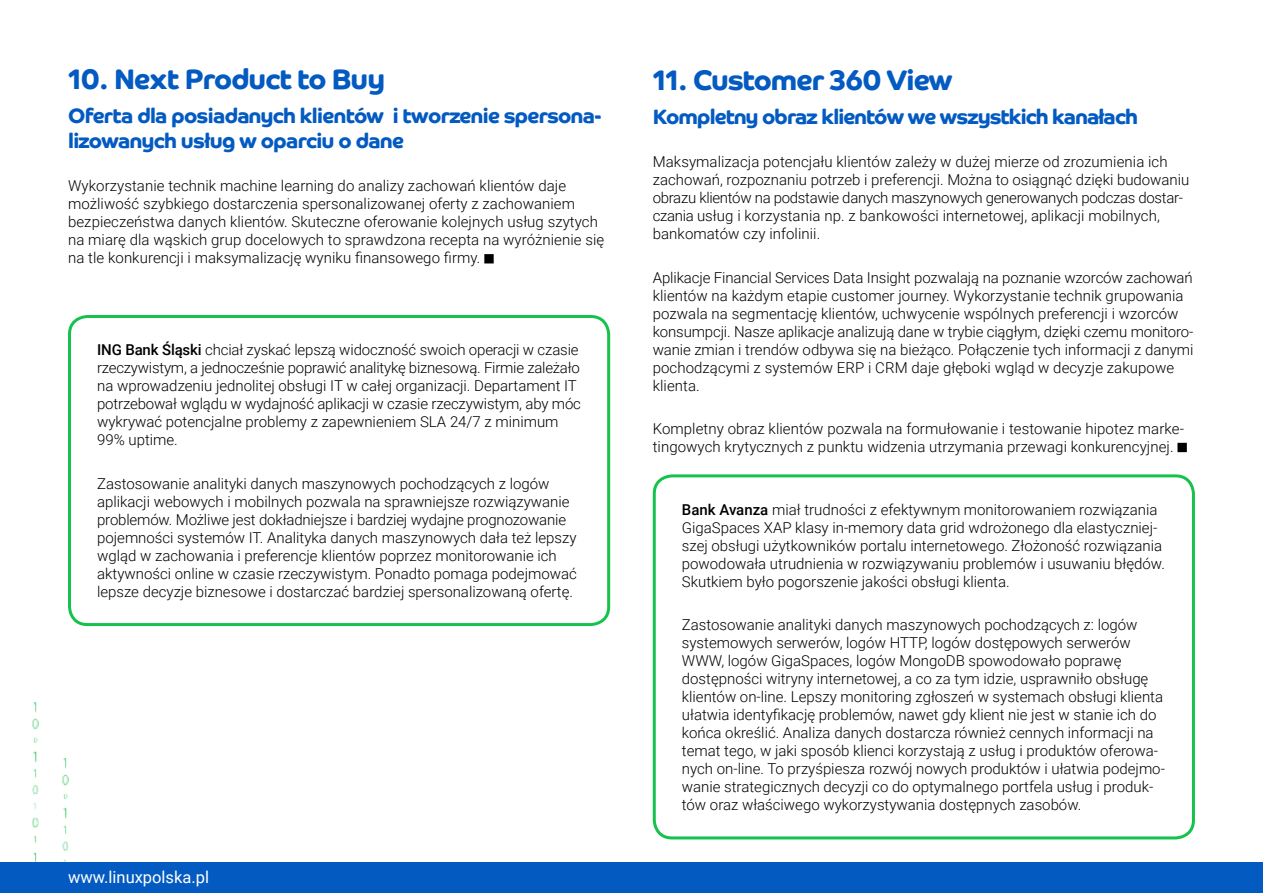
<style>
.page{position:relative;width:1263px;height:893px;background:#fff}
.page>*{position:absolute;margin:0;border:0;box-sizing:border-box;transform-origin:0 0}
.t1{font:700 28.5px "Co Headline Corp";letter-spacing:-.03em;color:#035ac1}
.t2{font:700 21px/25.2px "Co Headline Corp";letter-spacing:-.035em;color:#035ac1}
.t3{font:16.5px "Roboto";color:#fff}
.t4{font:300 15px/18px "Roboto";color:#000}
.s1{font-weight:500}
</style>
<div class="page">
<img style="left:32px;top:703px;width:7px;height:159px">
<img style="left:62px;top:759px;width:7px;height:103px">
<div style="left:68px;top:315px;width:542px;height:311px;border:3px solid #15c24c;border-radius:18px"></div>
<div style="left:485px;top:255px;width:8px;height:8px;background:#000"></div>
<div style="left:484px;top:254px;width:10px;height:9px;border:2px solid #000"></div>
<div style="left:653px;top:474px;width:542px;height:365px;border:3px solid #15c24c;border-radius:18px"></div>
<div style="left:1178px;top:444px;width:8px;height:7px;background:#000"></div>
<div style="left:1177px;top:443px;width:10px;height:9px;border:2px solid #000"></div>
<div style="left:0;top:862px;width:1263px;height:31px;background:#035ac1"></div>
<h1 class="t1" style="left:68px;top:62px;width:318px">10. Next Product to Buy</h1>
<h2 class="t2" style="left:68px;top:103px;width:535px">Oferta dla posiadanych klientów i tworzenie spersona&shy;lizowanych usług w oparciu o dane</h2>
<p class="t4" style="left:68px;top:177px;width:538px">Wykorzystanie technik machine learning do analizy zachowań klientów daje możliwość szybkiego dostarczenia spersonalizowanej oferty z zachowaniem bezpieczeństwa danych klientów. Skuteczne oferowanie kolejnych usług szytych na miarę dla wąskich grup docelowych to sprawdzona recepta na wyróżnienie się na tle konkurencji i maksymalizację wyniku finansowego firmy.</p>
<p class="t4" style="left:97px;top:340px;width:485px"><span class="s1">ING Bank Śląski</span> chciał zyskać lepszą widoczność swoich operacji w czasie rzeczywistym, a jednocześnie poprawić analitykę biznesową. Firmie zależało na wprowadzeniu jednolitej obsługi IT w całej organizacji. Departament IT potrzebował wglądu w wydajność aplikacji w czasie rzeczywistym, aby móc wykrywać potencjalne problemy z zapewnieniem SLA 24/7 z minimum 99% uptime.</p>
<p class="t4" style="left:97px;top:474px;width:481px">Zastosowanie analityki danych maszynowych pochodzących z logów aplikacji webowych i mobilnych pozwala na sprawniejsze rozwiązywanie problemów. Możliwe jest dokładniejsze i bardziej wydajne prognozowanie pojemności systemów IT. Analityka danych maszynowych dała też lepszy wgląd w zachowania i preferencje klientów poprzez monitorowanie ich aktywności online w czasie rzeczywistym. Ponadto pomaga podejmować lepsze decyzje biznesowe i dostarczać bardziej spersonalizowaną ofertę.</p>
<p class="t3" style="left:68px;top:865px;width:143px">www.linuxpolska.pl</p>
<h1 class="t1" style="left:653px;top:62px;width:301px">11. Customer 360 View</h1>
<h2 class="t2" style="left:653px;top:104px;width:487px">Kompletny obraz klientów we wszystkich kanałach</h2>
<p class="t4" style="left:653px;top:152px;width:538px">Maksymalizacja potencjału klientów zależy w dużej mierze od zrozumienia ich zachowań, rozpoznaniu potrzeb i preferencji. Można to osiągnąć dzięki budowaniu obrazu klientów na podstawie danych maszynowych generowanych podczas dostar&shy;czania usług i korzystania np. z bankowości internetowej, aplikacji mobilnych, bankomatów czy infolinii.</p>
<p class="t4" style="left:653px;top:268px;width:542px">Aplikacje Financial Services Data Insight pozwalają na poznanie wzorców zachowań klientów na każdym etapie customer journey. Wykorzystanie technik grupowania pozwala na segmentację klientów, uchwycenie wspólnych preferencji i wzorców konsumpcji. Nasze aplikacje analizują dane w trybie ciągłym, dzięki czemu monitoro&shy;wanie zmian i trendów odbywa się na bieżąco. Połączenie tych informacji z danymi pochodzącymi z systemów ERP i CRM daje głęboki wgląd w decyzje zakupowe klienta.</p>
<p class="t4" style="left:653px;top:419px;width:533px">Kompletny obraz klientów pozwala na formułowanie i testowanie hipotez marke&shy;tingowych krytycznych z punktu widzenia utrzymania przewagi konkurencyjnej.</p>
<p class="t4" style="left:682px;top:500px;width:485px"><span class="s1">Bank Avanza</span> miał trudności z efektywnym monitorowaniem rozwiązania GigaSpaces XAP klasy in-memory data grid wdrożonego dla elastyczniej&shy;szej obsługi użytkowników portalu internetowego. Złożoność rozwiązania powodowała utrudnienia w rozwiązywaniu problemów i usuwaniu błędów.<br>Skutkiem było pogorszenie jakości obsługi klienta.</p>
<p class="t4" style="left:682px;top:615px;width:485px">Zastosowanie analityki danych maszynowych pochodzących z: logów systemowych serwerów, logów HTTP, logów dostępowych serwerów WWW, logów GigaSpaces, logów MongoDB spowodowało poprawę dostępności witryny internetowej, a co za tym idzie, usprawniło obsługę klientów on-line. Lepszy monitoring zgłoszeń w systemach obsługi klienta ułatwia identyfikację problemów, nawet gdy klient nie jest w stanie ich do końca określić. Analiza danych dostarcza również cennych informacji na temat tego, w jaki sposób klienci korzystają z usług i produktów oferowa&shy;nych on-line. To przyśpiesza rozwój nowych produktów i ułatwia podejmo&shy;wanie strategicznych decyzji co do optymalnego portfela usług i produk&shy;tów oraz właściwego wykorzystywania dostępnych zasobów.</p>
</div>
